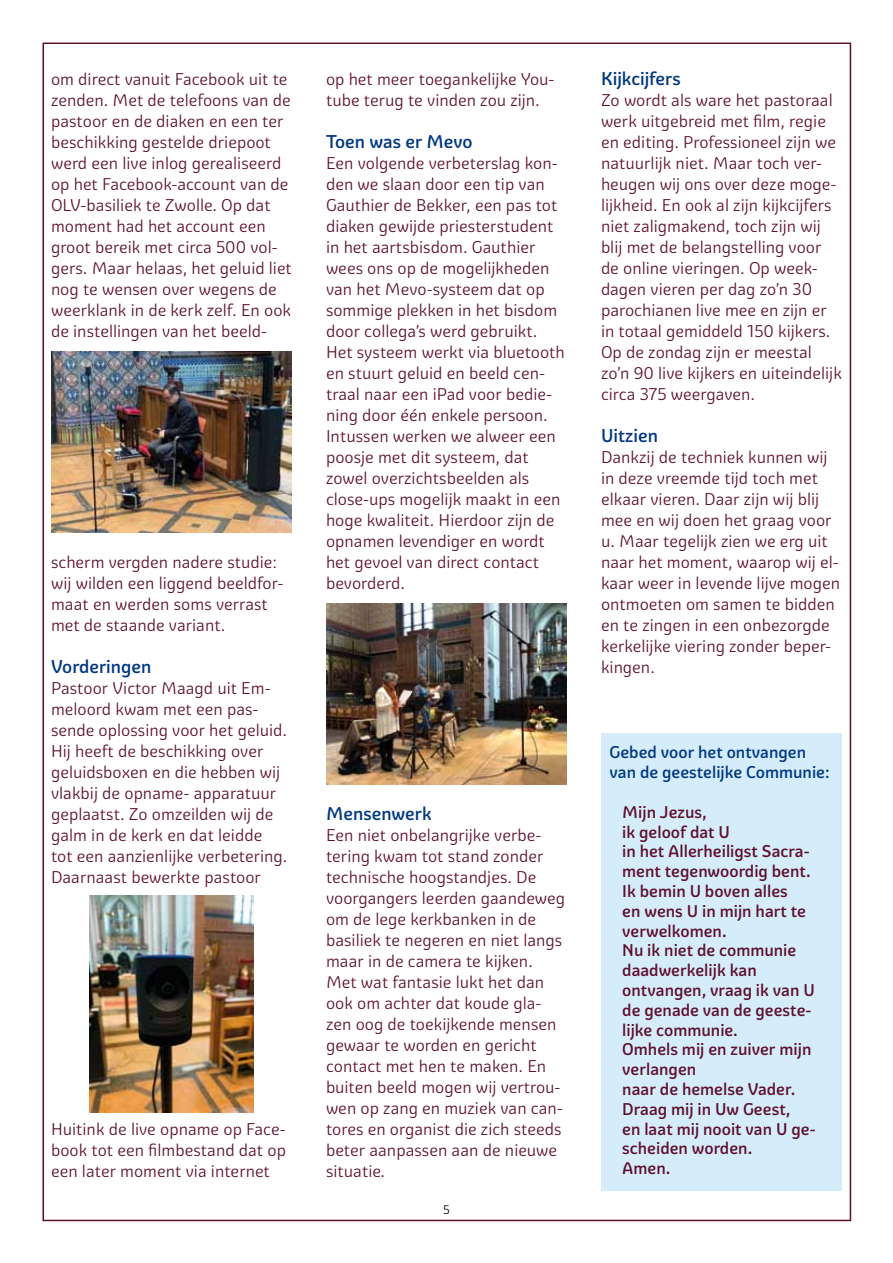
<style>
.page{position:relative;width:893px;height:1263px;background:#fff}
.page>*{position:absolute;margin:0;border:0;box-sizing:border-box;transform-origin:0 0}
.t1{font:500 18px "Graviola";color:#003882}
.t2{font:16.5px/21px "Graviola";color:#5e0f2e}
.t3{font:500 16.5px/19.8px "Graviola";color:#5e0f2e}
.t4{font:500 16.5px/19.8px "Graviola";color:#003882}
.t5{font:12px "Graviola";color:#000}
</style>
<div class="page">
<div style="left:601px;top:733px;width:241px;height:458px;background:#d5edfa"></div>
<img style="left:51px;top:352px;width:241px;height:181px">
<img style="left:90px;top:895px;width:163px;height:218px">
<img style="left:326px;top:604px;width:241px;height:180px">
<p class="t2" style="left:51px;top:68px;width:242px">om direct vanuit Facebook uit te zenden. Met de telefoons van de pastoor en de diaken en een ter beschikking gestelde driepoot werd een live inlog gerealiseerd op het Facebook-account van de<br>OLV-basiliek te Zwolle. Op dat moment had het account een groot bereik met circa 500 vol&shy;gers. Maar helaas, het geluid liet nog te wensen over wegens de weerklank in de kerk zelf. En ook de instellingen van het beeld-</p>
<p class="t2" style="left:51px;top:551px;width:234px">scherm vergden nadere studie: wij wilden een liggend beeldfor&shy;maat en werden soms verrast met de staande variant.</p>
<p class="t1" style="left:51px;top:655px;width:102px">Vorderingen</p>
<p class="t2" style="left:51px;top:677px;width:238px">Pastoor Victor Maagd uit Em&shy;meloord kwam met een pas&shy;sende oplossing voor het geluid.<br>Hij heeft de beschikking over geluidsboxen en die hebben wij vlakbij de opname- apparatuur geplaatst. Zo omzeilden wij de galm in de kerk en dat leidde tot een aanzienlijke verbetering.<br>Daarnaast bewerkte pastoor</p>
<p class="t2" style="left:51px;top:1118px;width:236px;text-align:justify">Huitink de live opname op Face&shy;book tot een filmbestand dat op een later moment via internet</p>
<p class="t2" style="left:326px;top:68px;width:230px">op het meer toegankelijke You&shy;tube terug te vinden zou zijn.</p>
<p class="t1" style="left:326px;top:130px;width:148px">Toen was er Mevo</p>
<p class="t2" style="left:326px;top:152px;width:240px">Een volgende verbeterslag kon&shy;den we slaan door een tip van<br>Gauthier de Bekker, een pas tot diaken gewijde priesterstudent in het aartsbisdom. Gauthier wees ons op de mogelijkheden van het Mevo-systeem dat op sommige plekken in het bisdom door collega’s werd gebruikt.<br>Het systeem werkt via bluetooth en stuurt geluid en beeld cen&shy;traal naar een iPad voor bedie&shy;ning door één enkele persoon.<br>Intussen werken we alweer een poosje met dit systeem, dat zowel overzichtsbeelden als close-ups mogelijk maakt in een hoge kwaliteit. Hierdoor zijn de opnamen levendiger en wordt het gevoel van direct contact bevorderd.</p>
<p class="t1" style="left:326px;top:802px;width:107px">Mensenwerk</p>
<p class="t2" style="left:326px;top:824px;width:241px">Een niet onbelangrijke verbe&shy;tering kwam tot stand zonder technische hoogstandjes. De voorgangers leerden gaandeweg om de lege kerkbanken in de basiliek te negeren en niet langs maar in de camera te kijken.<br>Met wat fantasie lukt het dan ook om achter dat koude gla&shy;zen oog de toekijkende mensen gewaar te worden en gericht contact met hen te maken. En buiten beeld mogen wij vertrou&shy;wen op zang en muziek van can&shy;tores en organist die zich steeds beter aanpassen aan de nieuwe situatie.</p>
<p class="t5" style="left:443px;top:1202px;width:8px">5</p>
<p class="t1" style="left:601px;top:67px;width:81px">Kijkcijfers</p>
<p class="t2" style="left:601px;top:89px;width:242px">Zo wordt als ware het pastoraal werk uitgebreid met film, regie en editing. Professioneel zijn we natuurlijk niet. Maar toch ver&shy;heugen wij ons over deze moge&shy;lijkheid. En ook al zijn kijkcijfers niet zaligmakend, toch zijn wij blij met de belangstelling voor de online vieringen. Op week&shy;dagen vieren per dag zo’n 30 parochianen live mee en zijn er in totaal gemiddeld 150 kijkers.<br>Op de zondag zijn er meestal zo’n 90 live kijkers en uiteindelijk circa 375 weergaven.</p>
<p class="t1" style="left:601px;top:424px;width:59px">Uitzien</p>
<p class="t2" style="left:601px;top:446px;width:241px">Dankzij de techniek kunnen wij in deze vreemde tijd toch met elkaar vieren. Daar zijn wij blij mee en wij doen het graag voor u. Maar tegelijk zien we erg uit naar het moment, waarop wij el&shy;kaar weer in levende lijve mogen ontmoeten om samen te bidden en te zingen in een onbezorgde kerkelijke viering zonder beper&shy;kingen.</p>
<p class="t4" style="left:609px;top:743px;width:222px">Gebed voor het ontvangen van de geestelijke Communie:</p>
<p class="t3" style="left:622px;top:802px;width:195px">Mijn Jezus,<br>ik geloof dat U<br>in het Allerheiligst Sacra&shy;ment tegenwoordig bent.<br>Ik bemin U boven alles<br>en wens U in mijn hart te verwelkomen.<br>Nu ik niet de communie daadwerkelijk kan ontvangen, vraag ik van U de genade van de geeste&shy;lijke communie.<br>Omhels mij en zuiver mijn verlangen<br>naar de hemelse Vader.<br>Draag mij in Uw Geest,<br>en laat mij nooit van U ge&shy;scheiden worden.<br>Amen.</p>
</div>
